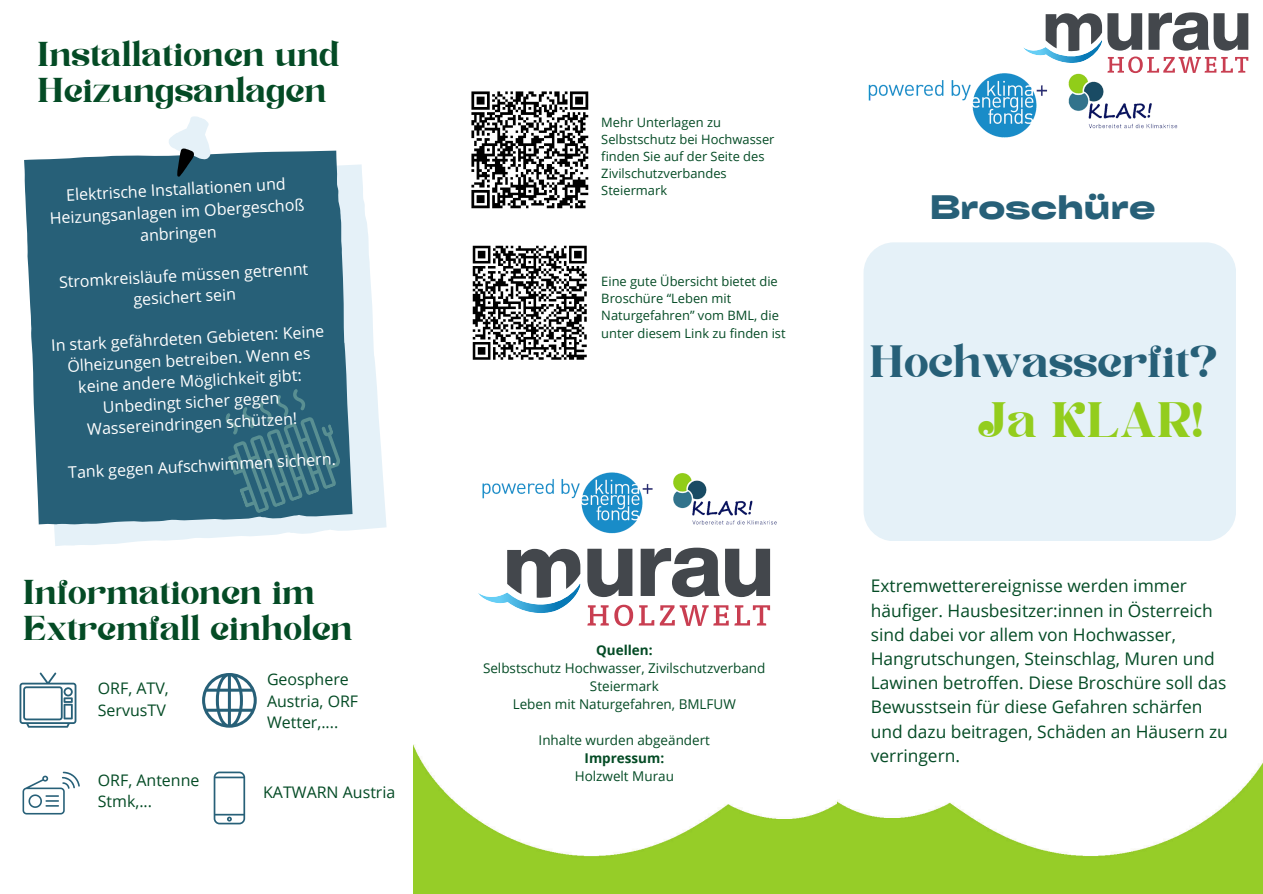
<style>
.page{position:relative;width:1263px;height:894px;background:#fff}
.page>*{position:absolute;margin:0;border:0;box-sizing:border-box;transform-origin:0 0}
.t1{font:49.65px "Kelin Eator";color:#93cd1d}
.t2{font:45.15px "Kelin Eator";color:#276078}
.t3{font:34.5px/36px "Kelin Eator";color:#044b25}
.t4{font:700 32.55px "Cy Grotesk Grand";color:#276078}
.t5{font:17.4px/24.2px "Open Sans";color:#044b25}
.t6{font:16.05px/21.3px "Open Sans";color:#fff;text-align:center}
.t7{font:15.9px/21.3px "Open Sans";color:#044b25}
.t8{font:13.5px/18px "Open Sans";color:#044b25;text-align:center}
.t9{font:700 13.5px "Open Sans";color:#044b25}
.t10{font:12.9px/17.2px "Open Sans";color:#044b25}
</style>
<div class="page">
<div style="left:863px;top:242px;width:373px;height:299px;background:#e5f1f8;border-radius:30px"></div>
<img style="left:868px;top:73px;width:310px;height:65px">
<svg style="left:1023px;top:12px;width:225px;height:61px"></svg>
<img style="left:414px;top:744px;width:849px;height:149px">
<svg style="left:478px;top:548px;width:102px;height:65px"></svg>
<svg style="left:587px;top:548px;width:45px;height:49px"></svg>
<svg style="left:641px;top:547px;width:129px;height:50px"></svg>
<svg style="left:587px;top:604px;width:183px;height:22px"></svg>
<img style="left:482px;top:472px;width:295px;height:62px">
<img style="left:471px;top:91px;width:118px;height:118px">
<svg style="left:202px;top:673px;width:55px;height:54px"></svg>
<svg style="left:214px;top:771px;width:31px;height:53px"></svg>
<svg style="left:20px;top:672px;width:56px;height:55px"></svg>
<svg style="left:23px;top:771px;width:57px;height:43px"></svg>
<svg style="left:38px;top:116px;width:348px;height:430px"></svg>
<svg style="left:24px;top:151px;width:329px;height:373px;background:#5a8699"></svg>
<div style="left:48px;top:186px;width:279px;height:303px;background:#276078"></div>
<svg style="left:177px;top:148px;width:17px;height:29px"></svg>
<svg style="left:214px;top:381px;width:137px;height:135px;background:#336b7e"></svg>
<img style="left:472px;top:245px;width:115px;height:115px">
<p class="t3" style="left:39px;top:40px;width:303px">Installationen und<br>Heizungsanlagen</p>
<p class="t6" style="left:48px;top:184px;width:256px;line-height:22px;rotate:-3deg">Elektrische Installationen und<br>Heizungsanlagen im Obergeschoß anbringen</p>
<p class="t6" style="left:58px;top:271px;width:251px;rotate:-3deg">Stromkreisläufe müssen getrennt gesichert sein</p>
<p class="t6" style="left:51px;top:334px;width:275px;rotate:-3deg">In stark gefährdeten Gebieten: Keine<br>Ölheizungen betreiben. Wenn es keine andere Möglichkeit gibt:<br>Unbedingt sicher gegen<br>Wassereindringen schützen!</p>
<p class="t6" style="left:68px;top:461px;width:269px;rotate:-3deg">Tank gegen Aufschwimmen sichern.</p>
<p class="t3" style="left:24px;top:577px;width:331px">Informationen im<br>Extremfall einholen</p>
<h2 class="t7" style="left:98px;top:677px;width:72px">ORF, ATV,<br>ServusTV</h2>
<p class="t7" style="left:98px;top:768px;width:103px">ORF, Antenne<br>Stmk,...</p>
<p class="t7" style="left:267px;top:668px;width:93px">Geosphere<br>Austria, ORF<br>Wetter,....</p>
<p class="t7" style="left:263px;top:780px;width:134px">KATWARN Austria</p>
<p class="t10" style="left:601px;top:113px;width:175px">Mehr Unterlagen zu<br>Selbstschutz bei Hochwasser finden Sie auf der Seite des<br>Zivilschutzverbandes<br>Steiermark</p>
<p class="t10" style="left:601px;top:272px;width:186px">Eine gute Übersicht bietet die<br>Broschüre “Leben mit<br>Naturgefahren” vom BML, die unter diesem Link zu finden ist</p>
<h4 class="t9" style="left:596px;top:640px;width:58px">Quellen:</h4>
<h3 class="t8" style="left:483px;top:658px;width:284px">Selbstschutz Hochwasser, Zivilschutzverband<br>Steiermark</h3>
<p class="t8" style="left:513px;top:694px;width:225px">Leben mit Naturgefahren, BMLFUW</p>
<p class="t8" style="left:539px;top:730px;width:173px">Inhalte wurden abgeändert</p>
<h4 class="t9" style="left:584px;top:748px;width:81px">Impressum:</h4>
<h4 class="t8" style="left:575px;top:766px;width:101px">Holzwelt Murau</h4>
<h4 class="t4" style="left:930px;top:186px;width:227px">Broschüre</h4>
<p class="t2" style="left:871px;top:343px;width:350px">Hochwasserfit?</p>
<h4 class="t1" style="left:978px;top:399px;width:227px">Ja KLAR!</h4>
<p class="t5" style="left:871px;top:573px;width:359px">Extremwetterereignisse werden immer häufiger. Hausbesitzer:innen in Österreich sind dabei vor allem von Hochwasser, Hangrutschungen, Steinschlag, Muren und Lawinen betroffen. Diese Broschüre soll das Bewusstsein für diese Gefahren schärfen und dazu beitragen, Schäden an Häusern zu verringern.</p>
</div>
